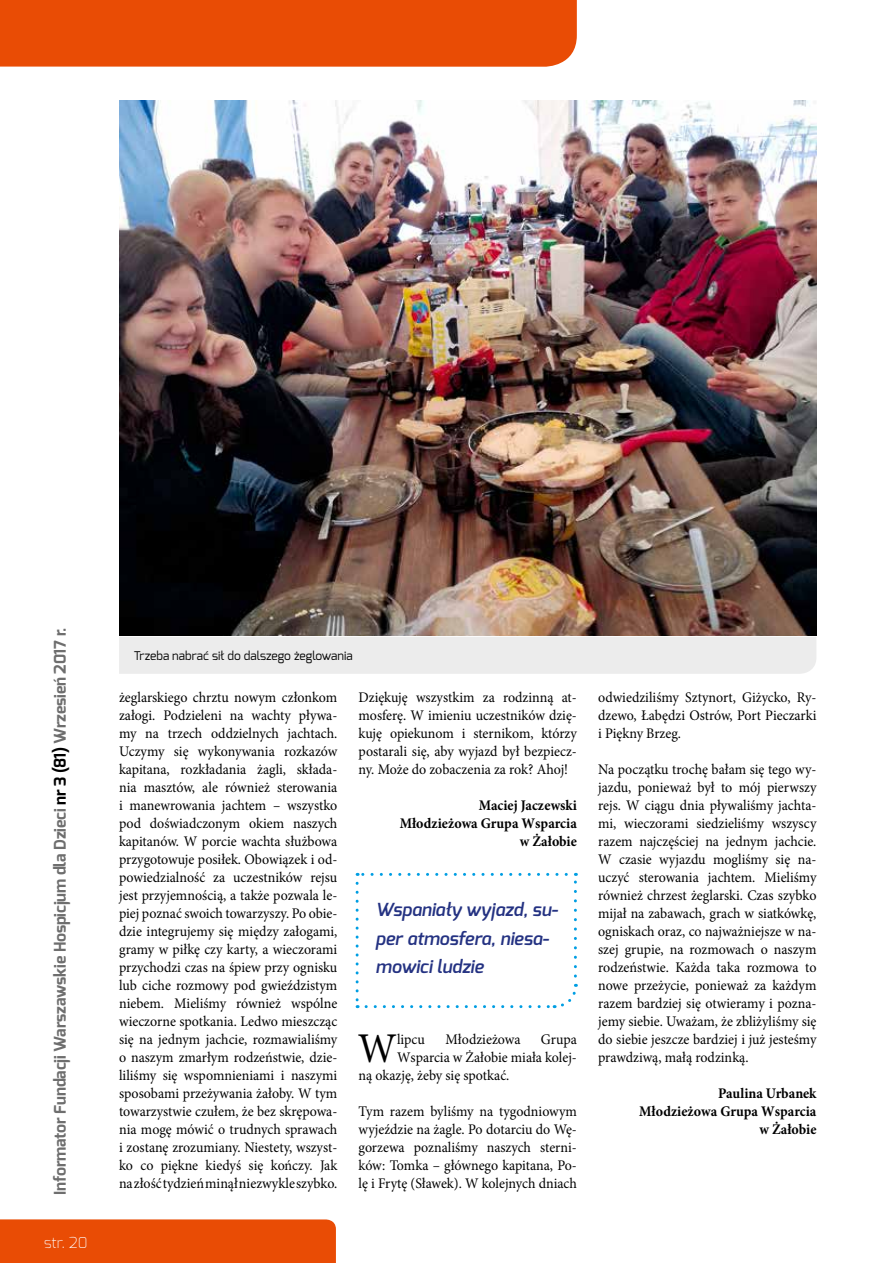
<style>
.page{position:relative;width:893px;height:1263px;background:#fff}
.page>*{position:absolute;margin:0;border:0;box-sizing:border-box;transform-origin:0 0}
.t1{font:42.45px "Minion Pro";color:#000;scale:.95 1}
.t2{font:italic 600 18px/28.5px "Exo";color:#243282}
.t3{font:700 16.2px "Exo";letter-spacing:-.01em;color:#6e6e6e}
.t4{font:200 15px "Exo";color:#fff}
.t5{font:14.7px/18px "Minion Pro";color:#000;text-align:justify;scale:.95 1}
.t6{font:700 14.7px/18px "Minion Pro";color:#000;text-align:right;scale:.95 1}
.t7{font:12px "Exo";color:#000}
.s1{color:#000}
</style>
<div class="page">
<div style="left:0;top:1219px;width:336px;height:44px;background:#e94c05"></div>
<svg style="left:356px;top:883px;width:3px;height:125px"></svg>
<svg style="left:366px;top:984px;width:212px;height:25px"></svg>
<svg style="left:574px;top:873px;width:3px;height:103px"></svg>
<svg style="left:357px;top:873px;width:209px;height:3px"></svg>
<img style="left:119px;top:101px;width:697px;height:535px">
<div style="left:119px;top:637px;width:697px;height:37px;background:#ececec"></div>
<div style="left:0;top:0;width:577px;height:67px;background:#e94c05"></div>
<p class="t3" style="left:50px;top:1195px;width:569px;rotate:-90deg">Informator Fundacji Warszawskie Hospicjum dla Dzieci <span class="s1">nr 3 (81)</span> Wrzesień 2017 r.</p>
<p class="t4" style="left:44px;top:1233px;width:45px">str. 20</p>
<p class="t7" style="left:134px;top:648px;width:220px">Trzeba nabrać sił do dalszego żeglowania</p>
<p class="t5" style="left:119px;top:688px;width:231px">żeglarskiego chrztu nowym członkom załogi. Podzieleni na wachty pływa&shy;my na trzech oddzielnych jachtach.<br>Uczymy się wykonywania rozkazów kapitana, rozkładania żagli, składa&shy;nia masztów, ale również sterowania i manewrowania jachtem – wszystko pod doświadczonym okiem naszych kapitanów. W porcie wachta służbowa przygotowuje posiłek. Obowiązek i od&shy;powiedzialność za uczestników rejsu jest przyjemnością, a także pozwala le&shy;piej poznać swoich towarzyszy. Po obie&shy;dzie integrujemy się między załogami, gramy w piłkę czy karty, a wieczorami przychodzi czas na śpiew przy ognisku lub ciche rozmowy pod gwieździstym niebem. Mieliśmy również wspólne wieczorne spotkania. Ledwo mieszcząc się na jednym jachcie, rozmawialiśmy o naszym zmarłym rodzeństwie, dzie&shy;liliśmy się wspomnieniami i naszymi sposobami przeżywania żałoby. W tym towarzystwie czułem, że bez skrępowa&shy;nia mogę mówić o trudnych sprawach i zostanę zrozumiany. Niestety, wszyst&shy;ko co piękne kiedyś się kończy. Jak na złość tydzień minął niezwykle szybko.</p>
<p class="t5" style="left:359px;top:688px;width:231px">Dziękuję wszystkim za rodzinną at&shy;mosferę. W imieniu uczestników dzię&shy;kuję opiekunom i sternikom, którzy postarali się, aby wyjazd był bezpiecz&shy;ny. Może do zobaczenia za rok? Ahoj!</p>
<p class="t6" style="left:400px;top:796px;width:188px">Maciej Jaczewski<br>Młodzieżowa Grupa Wsparcia w Żałobie</p>
<p class="t2" style="left:376px;top:895px;width:184px">Wspaniały wyjazd, su&shy;per atmosfera, niesa&shy;mowici ludzie</p>
<h1 class="t1" style="left:358px;top:1020px;width:43px">W</h1>
<p class="t5" style="left:397px;top:1030px;width:31px">lipcu</p>
<p class="t5" style="left:445px;top:1030px;width:80px">Młodzieżowa</p>
<p class="t5" style="left:541px;top:1030px;width:39px">Grupa</p>
<p class="t5" style="left:397px;top:1048px;width:191px">Wsparcia w Żałobie miała kolej-</p>
<p class="t5" style="left:359px;top:1066px;width:160px">ną okazję, żeby się spotkać.</p>
<p class="t5" style="left:359px;top:1102px;width:231px">Tym razem byliśmy na tygodniowym wyjeździe na żagle. Po dotarciu do Wę&shy;gorzewa poznaliśmy naszych sterni&shy;ków: Tomka – głównego kapitana, Po&shy;lę i Frytę (Sławek). W kolejnych dniach</p>
<p class="t5" style="left:598px;top:688px;width:231px">odwiedziliśmy Sztynort, Giżycko, Ry&shy;dzewo, Łabędzi Ostrów, Port Pieczarki i Piękny Brzeg.</p>
<p class="t5" style="left:598px;top:760px;width:231px">Na początku trochę bałam się tego wy&shy;jazdu, ponieważ był to mój pierwszy rejs. W ciągu dnia pływaliśmy jachta&shy;mi, wieczorami siedzieliśmy wszyscy razem najczęściej na jednym jachcie.<br>W czasie wyjazdu mogliśmy się na&shy;uczyć sterowania jachtem. Mieliśmy również chrzest żeglarski. Czas szybko mijał na zabawach, grach w siatkówkę, ogniskach oraz, co najważniejsze w na&shy;szej grupie, na rozmowach o naszym rodzeństwie. Każda taka rozmowa to nowe przeżycie, ponieważ za każdym razem bardziej się otwieramy i pozna&shy;jemy siebie. Uważam, że zbliżyliśmy się do siebie jeszcze bardziej i już jesteśmy prawdziwą, małą rodzinką.</p>
<p class="t6" style="left:639px;top:1084px;width:188px">Paulina Urbanek<br>Młodzieżowa Grupa Wsparcia w Żałobie</p>
</div>
